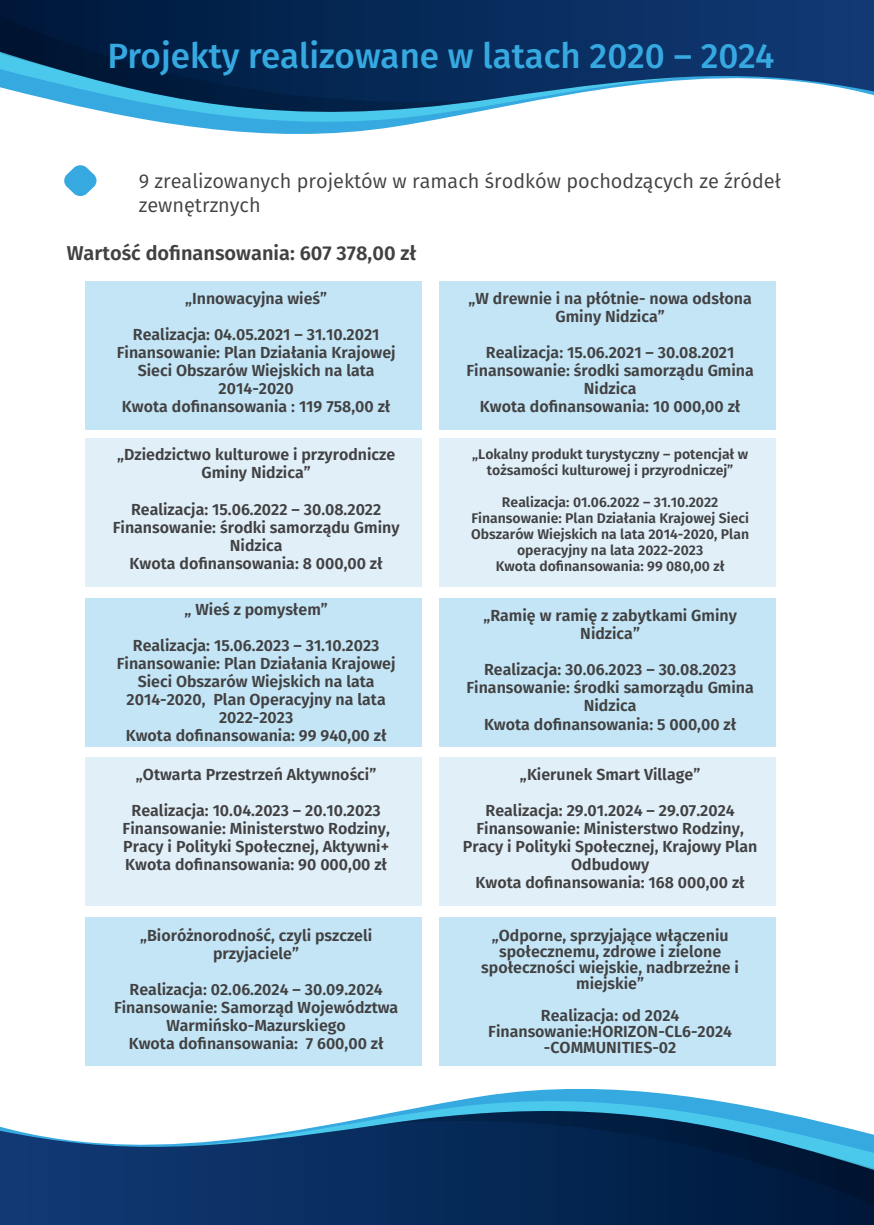
<style>
.page{position:relative;width:874px;height:1225px;background:#fff}
.page>*{position:absolute;margin:0;border:0;box-sizing:border-box;transform-origin:0 0}
.t1{font:500 35px "Fira Sans";color:#36a9e1}
.t2{font:20px/24px "Fira Sans";color:#414142}
.t3{font:600 20px "Fira Sans";color:#414142}
.t4{font:600 16px/18px "Fira Sans";color:#414142;text-align:center}
.t5{font:600 14px/16px "Fira Sans";color:#414142;text-align:center}
</style>
<div class="page">
<svg style="left:454px;top:1089px;width:264px;height:12px;fill:#36a9e1"></svg>
<svg style="left:401px;top:1101px;width:371px;height:10px;background:#5bc3ea"></svg>
<svg style="left:0;top:1117px;width:873px;height:108px;background:#2f507c"></svg>
<svg style="left:369px;top:1111px;width:504px;height:95px;background:#113c64"></svg>
<svg style="left:0;top:0;width:873px;height:131px"></svg>
<svg style="left:1px;top:17px;width:506px;height:95px;background:#123d64"></svg>
<svg style="left:64px;top:165px;width:33px;height:31px"></svg>
<div style="left:85px;top:281px;width:337px;height:148px;background:#c3e5f6"></div>
<div style="left:439px;top:281px;width:336px;height:148px;background:#c3e5f6"></div>
<div style="left:85px;top:438px;width:337px;height:149px;background:#e1eff9"></div>
<div style="left:439px;top:438px;width:336px;height:149px;background:#e1eff9"></div>
<div style="left:85px;top:598px;width:337px;height:148px;background:#c3e5f6"></div>
<div style="left:439px;top:598px;width:336px;height:148px;background:#c3e5f6"></div>
<div style="left:85px;top:757px;width:337px;height:149px;background:#e1eff9"></div>
<div style="left:439px;top:757px;width:336px;height:149px;background:#e1eff9"></div>
<div style="left:85px;top:917px;width:337px;height:148px;background:#c3e5f6"></div>
<div style="left:439px;top:917px;width:336px;height:148px;background:#c3e5f6"></div>
<h1 class="t1" style="left:107px;top:27px;width:668px">Projekty realizowane w latach 2020 – 2024</h1>
<p class="t2" style="left:139px;top:168px;width:643px">9 zrealizowanych projektów w ramach środków pochodzących ze źródeł zewnętrznych</p>
<p class="t3" style="left:67px;top:236px;width:351px">Wartość dofinansowania: 607 378,00 zł</p>
<p class="t4" style="left:185px;top:288px;width:143px">„Innowacyjna wieś”</p>
<p class="t4" style="left:117px;top:324px;width:280px">Realizacja: 04.05.2021 – 31.10.2021<br>Finansowanie: Plan Działania Krajowej<br>Sieci Obszarów Wiejskich na lata<br>2014-2020<br>Kwota dofinansowania : 119 758,00 zł</p>
<p class="t4" style="left:117px;top:445px;width:279px">„Dziedzictwo kulturowe i przyrodnicze<br>Gminy Nidzica”</p>
<p class="t4" style="left:113px;top:499px;width:288px">Realizacja: 15.06.2022 – 30.08.2022<br>Finansowanie: środki samorządu Gminy<br>Nidzica<br>Kwota dofinansowania: 8 000,00 zł</p>
<p class="t4" style="left:184px;top:600px;width:145px">„ Wieś z pomysłem”</p>
<p class="t4" style="left:117px;top:636px;width:280px">Realizacja: 15.06.2023 – 31.10.2023<br>Finansowanie: Plan Działania Krajowej<br>Sieci Obszarów Wiejskich na lata<br>2014-2020, Plan Operacyjny na lata<br>2022-2023<br>Kwota dofinansowania: 99 940,00 zł</p>
<p class="t4" style="left:136px;top:765px;width:242px">„Otwarta Przestrzeń Aktywności”</p>
<p class="t4" style="left:122px;top:801px;width:269px">Realizacja: 10.04.2023 – 20.10.2023<br>Finansowanie: Ministerstwo Rodziny, Pracy i Polityki Społecznej, Aktywni+ Kwota dofinansowania: 90 000,00 zł</p>
<p class="t4" style="left:140px;top:925px;width:234px">„Bioróżnorodność, czyli pszczeli przyjaciele”</p>
<p class="t4" style="left:114px;top:979px;width:286px">Realizacja: 02.06.2024 – 30.09.2024<br>Finansowanie: Samorząd Województwa Warmińsko-Mazurskiego<br>Kwota dofinansowania: 7 600,00 zł</p>
<p class="t4" style="left:468px;top:288px;width:285px">„W drewnie i na płótnie- nowa odsłona<br>Gminy Nidzica”</p>
<p class="t4" style="left:466px;top:342px;width:289px">Realizacja: 15.06.2021 – 30.08.2021<br>Finansowanie: środki samorządu Gmina<br>Nidzica<br>Kwota dofinansowania: 10 000,00 zł</p>
<p class="t5" style="left:472px;top:445px;width:277px">„Lokalny produkt turystyczny – potencjał w tożsamości kulturowej i przyrodniczej”</p>
<p class="t5" style="left:471px;top:493px;width:279px">Realizacja: 01.06.2022 – 31.10.2022<br>Finansowanie: Plan Działania Krajowej Sieci Obszarów Wiejskich na lata 2014-2020, Plan operacyjny na lata 2022-2023<br>Kwota dofinansowania: 99 080,00 zł</p>
<p class="t4" style="left:483px;top:606px;width:255px">„Ramię w ramię z zabytkami Gminy<br>Nidzica”</p>
<p class="t4" style="left:466px;top:660px;width:289px">Realizacja: 30.06.2023 – 30.08.2023<br>Finansowanie: środki samorządu Gmina<br>Nidzica<br>Kwota dofinansowania: 5 000,00 zł</p>
<p class="t4" style="left:519px;top:765px;width:182px">„Kierunek Smart Village”</p>
<p class="t4" style="left:462px;top:801px;width:296px">Realizacja: 29.01.2024 – 29.07.2024<br>Finansowanie: Ministerstwo Rodziny, Pracy i Polityki Społecznej, Krajowy Plan Odbudowy<br>Kwota dofinansowania: 168 000,00 zł</p>
<p class="t4" style="left:481px;top:926px;width:259px;line-height:16px">„Odporne, sprzyjające włączeniu społecznemu, zdrowe i zielone społeczności wiejskie, nadbrzeżne i miejskie”</p>
<p class="t4" style="left:488px;top:1006px;width:245px;line-height:16px">Realizacja: od 2024<br>Finansowanie:HORIZON-CL6-2024 -COMMUNITIES-02</p>
</div>
